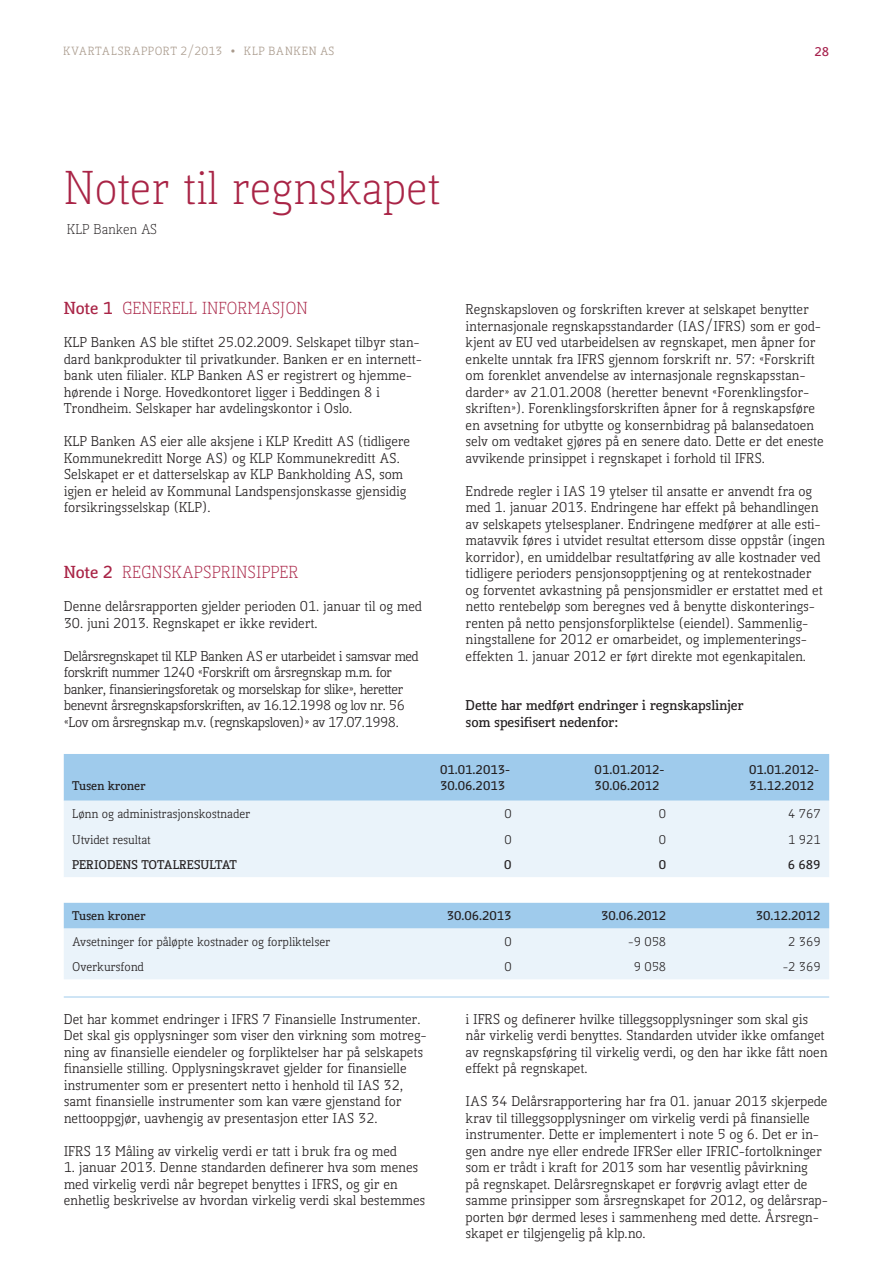
<style>
.page{position:relative;width:893px;height:1263px;background:#fff}
.page>*{position:absolute;margin:0;border:0;box-sizing:border-box;transform-origin:0 0}
.Heading_1{font:300 45px "Kofi Pure Serif";color:#a92446}
.NOTER{font:300 16.5px "Kofi Pure Serif";color:#a92446}
.Brodtekst{font:13.5px/16.5px "Kofi Pure Serif";color:#231f20}
.Brodtekst-2{font:13.5px/16.5px "Kofi Pure Serif";letter-spacing:-.03em;color:#231f20}
.Brodtekst-3{font:700 13.5px "Kofi Pure Serif";color:#231f20}
.Under-heading{font:300 13.5px "Kofi Pure Serif";color:#231f20}
.Tabelltekst_HEADER{font:700 12px/15.8px "Kofi Pure Serif";color:#231f20}
.Tabelltekst{font:12px "Kofi Pure Serif";color:#231f20}
.t1{font:700 12px "Kofi Pure Serif";color:#a6204c}
.t2{font:11.25px "Kofi Pure Serif";letter-spacing:.055em;color:#a99a8c}
.s1{font-size:16.5px}
.s2{font-weight:700}
</style>
<div class="page">
<div style="left:64px;top:754px;width:765px;height:47px;background:#9fcbec"></div>
<div style="left:64px;top:801px;width:765px;height:178px;background:#eaf3fa"></div>
<svg style="left:64px;top:877px;width:765px;height:51px"></svg>
<hr style="left:64px;top:997px;width:765px;height:1px;background:#9fcbec">
<p class="t2" style="left:63px;top:44px;width:273px">KVARTALSRAPPORT 2/2013 <span class="s1">•</span> KLP BANKEN AS</p>
<p class="t1" style="left:814px;top:43px;width:16px">28</p>
<p class="Heading_1" style="left:64px;top:161px;width:378px">Noter til regnskapet</p>
<p class="Under-heading" style="left:67px;top:221px;width:92px">KLP Banken AS</p>
<p class="NOTER" style="left:64px;top:298px;width:245px"><span class="s2">Note 1</span> GENERELL INFORMASJON</p>
<p class="Brodtekst" style="left:64px;top:334px;width:360px">KLP Banken AS ble stiftet 25.02.2009. Selskapet tilbyr stan&shy;dard bankprodukter til privatkunder. Banken er en internett&shy;bank uten filialer. KLP Banken AS er registrert og hjemme&shy;hørende i Norge. Hovedkontoret ligger i Beddingen 8 i Trondheim. Selskaper har avdelingskontor i Oslo.</p>
<p class="Brodtekst" style="left:64px;top:433px;width:348px">KLP Banken AS eier alle aksjene i KLP Kreditt AS (tidligere Kommunekreditt Norge AS) og KLP Kommunekreditt AS.<br>Selskapet er et datterselskap av KLP Bankholding AS, som igjen er heleid av Kommunal Landspensjonskasse gjensidig forsikringsselskap (KLP).</p>
<p class="NOTER" style="left:64px;top:562px;width:236px"><span class="s2">Note 2</span> REGNSKAPSPRINSIPPER</p>
<p class="Brodtekst" style="left:64px;top:598px;width:360px">Denne delårsrapporten gjelder perioden 01. januar til og med</p>
<p class="Brodtekst" style="left:64px;top:615px;width:255px">30. juni 2013. Regnskapet er ikke revidert.</p>
<p class="Brodtekst-2" style="left:64px;top:648px;width:356px">Delårsregnskapet til KLP Banken AS er utarbeidet i samsvar med forskrift nummer 1240 «Forskrift om årsregnskap m.m. for banker, finansieringsforetak og morselskap for slike», heretter benevnt årsregnskapsforskriften, av 16.12.1998 og lov nr. 56 «Lov om årsregnskap m.v. (regnskapsloven)» av 17.07.1998.</p>
<p class="Brodtekst" style="left:466px;top:301px;width:360px">Regnskapsloven og forskriften krever at selskapet benytter internasjonale regnskapsstandarder (IAS/IFRS) som er god&shy;kjent av EU ved utarbeidelsen av regnskapet, men åpner for enkelte unntak fra IFRS gjennom forskrift nr. 57: «Forskrift om forenklet anvendelse av internasjonale regnskapsstan&shy;darder» av 21.01.2008 (heretter benevnt «Forenklingsfor&shy;skriften»). Forenklingsforskriften åpner for å regnskapsføre en avsetning for utbytte og konsernbidrag på balansedatoen selv om vedtaket gjøres på en senere dato. Dette er det eneste avvikende prinsippet i regnskapet i forhold til IFRS.</p>
<p class="Brodtekst" style="left:466px;top:483px;width:361px">Endrede regler i IAS 19 ytelser til ansatte er anvendt fra og med 1. januar 2013. Endringene har effekt på behandlingen av selskapets ytelsesplaner. Endringene medfører at alle esti&shy;matavvik føres i utvidet resultat ettersom disse oppstår (ingen korridor), en umiddelbar resultatføring av alle kostnader ved tidligere perioders pensjonsopptjening og at rentekostnader og forventet avkastning på pensjonsmidler er erstattet med et netto rentebeløp som beregnes ved å benytte diskonterings&shy;renten på netto pensjonsforpliktelse (eiendel). Sammenlig&shy;ningstallene for 2012 er omarbeidet, og implementerings&shy;effekten 1. januar 2012 er ført direkte mot egenkapitalen.</p>
<p class="Brodtekst-3" style="left:466px;top:696px;width:280px">Dette har medført endringer i regnskapslinjer</p>
<p class="Brodtekst-3" style="left:466px;top:712px;width:154px">som spesifisert nedenfor:</p>
<p class="Tabelltekst_HEADER" style="left:72px;top:777px;width:75px">Tusen kroner</p>
<p class="Tabelltekst_HEADER" style="left:440px;top:762px;width:71px">01.01.2013-<br>30.06.2013</p>
<p class="Tabelltekst_HEADER" style="left:595px;top:762px;width:71px">01.01.2012-<br>30.06.2012</p>
<p class="Tabelltekst_HEADER" style="left:749px;top:762px;width:71px">01.01.2012-<br>31.12.2012</p>
<p class="Tabelltekst" style="left:72px;top:806px;width:179px">Lønn og administrasjonskostnader</p>
<p class="Tabelltekst" style="left:504px;top:806px;width:9px">0</p>
<p class="Tabelltekst" style="left:659px;top:806px;width:9px">0</p>
<p class="Tabelltekst" style="left:788px;top:806px;width:34px">4 767</p>
<p class="Tabelltekst" style="left:72px;top:832px;width:80px">Utvidet resultat</p>
<p class="Tabelltekst" style="left:504px;top:832px;width:9px">0</p>
<p class="Tabelltekst" style="left:659px;top:832px;width:9px">0</p>
<p class="Tabelltekst" style="left:788px;top:832px;width:34px">1 921</p>
<p class="Tabelltekst_HEADER" style="left:72px;top:857px;width:166px">PERIODENS TOTALRESULTAT</p>
<p class="Tabelltekst_HEADER" style="left:504px;top:857px;width:9px">0</p>
<p class="Tabelltekst_HEADER" style="left:659px;top:857px;width:9px">0</p>
<p class="Tabelltekst_HEADER" style="left:788px;top:857px;width:34px">6 689</p>
<p class="Tabelltekst_HEADER" style="left:72px;top:908px;width:75px">Tusen kroner</p>
<p class="Tabelltekst_HEADER" style="left:447px;top:908px;width:67px">30.06.2013</p>
<p class="Tabelltekst_HEADER" style="left:601px;top:908px;width:67px">30.06.2012</p>
<p class="Tabelltekst_HEADER" style="left:756px;top:908px;width:67px">30.12.2012</p>
<p class="Tabelltekst" style="left:72px;top:934px;width:259px">Avsetninger for påløpte kostnader og forpliktelser</p>
<p class="Tabelltekst" style="left:504px;top:934px;width:9px">0</p>
<p class="Tabelltekst" style="left:628px;top:934px;width:39px">-9 058</p>
<p class="Tabelltekst" style="left:788px;top:934px;width:34px">2 369</p>
<p class="Tabelltekst" style="left:72px;top:959px;width:73px">Overkursfond</p>
<p class="Tabelltekst" style="left:504px;top:959px;width:9px">0</p>
<p class="Tabelltekst" style="left:634px;top:959px;width:34px">9 058</p>
<p class="Tabelltekst" style="left:783px;top:959px;width:39px">-2 369</p>
<p class="Brodtekst" style="left:64px;top:1011px;width:364px">Det har kommet endringer i IFRS 7 Finansielle Instrumenter.<br>Det skal gis opplysninger som viser den virkning som motreg&shy;ning av finansielle eiendeler og forpliktelser har på selskapets finansielle stilling. Opplysningskravet gjelder for finansielle instrumenter som er presentert netto i henhold til IAS 32, samt finansielle instrumenter som kan være gjenstand for nettooppgjør, uavhengig av presentasjon etter IAS 32.</p>
<p class="Brodtekst" style="left:64px;top:1143px;width:335px">IFRS 13 Måling av virkelig verdi er tatt i bruk fra og med</p>
<p class="Brodtekst" style="left:64px;top:1159px;width:363px">1. januar 2013. Denne standarden definerer hva som menes med virkelig verdi når begrepet benyttes i IFRS, og gir en enhetlig beskrivelse av hvordan virkelig verdi skal bestemmes</p>
<p class="Brodtekst" style="left:466px;top:1011px;width:363px">i IFRS og definerer hvilke tilleggsopplysninger som skal gis når virkelig verdi benyttes. Standarden utvider ikke omfanget av regnskapsføring til virkelig verdi, og den har ikke fått noen effekt på regnskapet.</p>
<p class="Brodtekst" style="left:466px;top:1093px;width:364px">IAS 34 Delårsrapportering har fra 01. januar 2013 skjerpede krav til tilleggsopplysninger om virkelig verdi på finansielle instrumenter. Dette er implementert i note 5 og 6. Det er in&shy;gen andre nye eller endrede IFRSer eller IFRIC-fortolkninger som er trådt i kraft for 2013 som har vesentlig påvirkning<br>på regnskapet. Delårsregnskapet er forøvrig avlagt etter de samme prinsipper som årsregnskapet for 2012, og delårsrap&shy;porten bør dermed leses i sammenheng med dette. Årsregn&shy;skapet er tilgjengelig på klp.no.</p>
</div>
